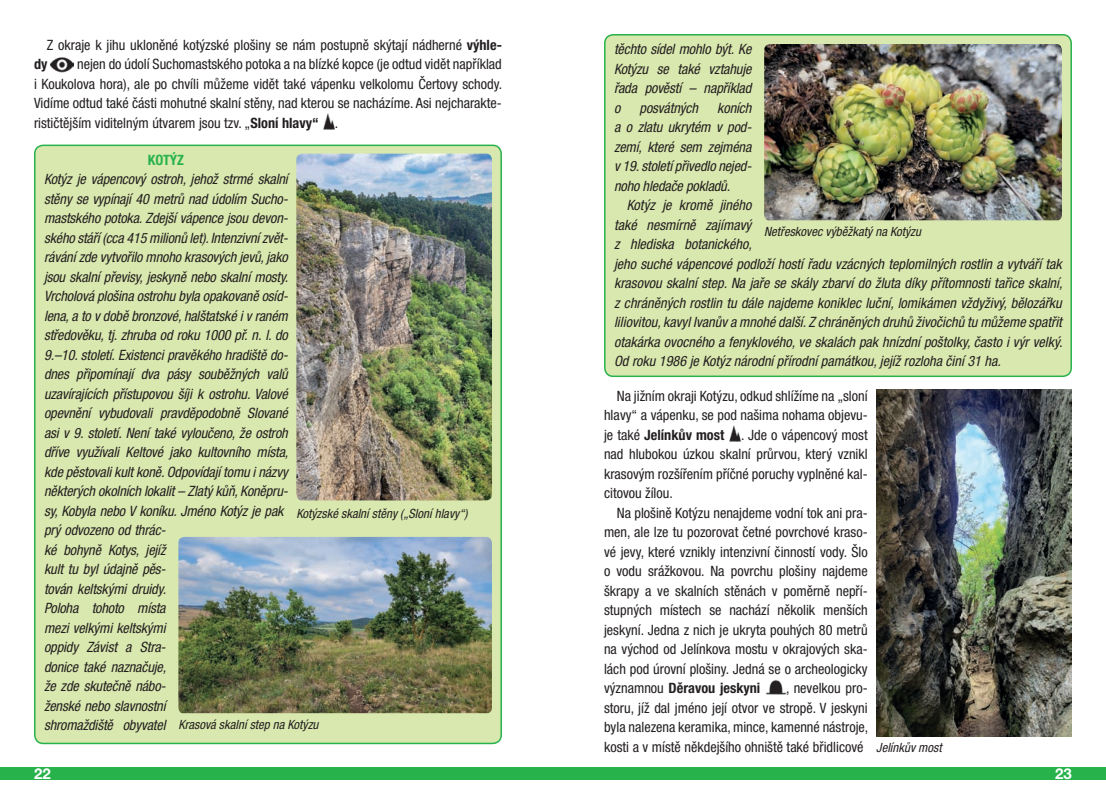
<style>
.page{position:relative;width:1106px;height:808px;background:#fff}
.page>*{position:absolute;margin:0;border:0;box-sizing:border-box;transform-origin:0 0}
.t1{font:700 15px "Helvetica Neue LT Pro";color:#fff}
.t2{font:italic condensed 14.25px/19.5px "Helvetica Neue LT Pro";letter-spacing:-.01em;color:#231f20}
.t3{font:condensed 14.25px/19.5px "Helvetica Neue LT Pro";color:#231f20;text-align:justify}
.t4{font:700 condensed 14.25px "Helvetica Neue LT Pro";color:#28b24b}
.t5{font:italic condensed 12.75px "Helvetica Neue LT Pro";color:#231f20}
.s1{font-weight:700}
</style>
<div class="page">
<div style="left:553px;top:767px;width:553px;height:13px;background:#28b24b"></div>
<div style="left:0;top:767px;width:553px;height:13px;background:#28b24b"></div>
<img style="left:729px;top:426px;width:12px;height:15px">
<img style="left:766px;top:680px;width:20px;height:15px">
<img style="left:50px;top:57px;width:24px;height:15px">
<img style="left:323px;top:114px;width:12px;height:15px">
<div style="left:35px;top:145px;width:466px;height:598px;background:#d9e8ae;border-radius:9px"></div>
<div style="left:34px;top:145px;width:468px;height:599px;border:2px solid #28b24b;border-radius:9px"></div>
<img style="left:296px;top:154px;width:196px;height:346px">
<img style="left:178px;top:537px;width:314px;height:176px">
<div style="left:605px;top:35px;width:466px;height:341px;background:#d9e8ae;border-radius:9px"></div>
<div style="left:604px;top:34px;width:467px;height:343px;border:2px solid #28b24b;border-radius:9px"></div>
<img style="left:764px;top:44px;width:297px;height:176px">
<img style="left:876px;top:390px;width:195px;height:346px">
<p class="t3" style="left:34px;top:35px;width:469px;text-indent:13px">Z okraje k jihu ukloněné kotýzské plošiny se nám postupně skýtají nádherné <span class="s1">výhle&shy;dy</span></p>
<p class="t3" style="left:34px;top:54px;width:470px;text-indent:43px">nejen do údolí Suchomastského potoka a na blízké kopce (je odtud vidět například i Koukolova hora), ale po chvíli můžeme vidět také vápenku velkolomu Čertovy schody.<br>Vidíme odtud také části mohutné skalní stěny, nad kterou se nacházíme. Asi nejcharakte&shy;rističtějším viditelným útvarem jsou tzv. „<span class="s1">Sloní hlavy“</span> .</p>
<p class="t4" style="left:148px;top:151px;width:38px">KOTÝZ</p>
<p class="t2" style="left:44px;top:170px;width:246px">Kotýz je vápencový ostroh, jehož strmé skalní stěny se vypínají 40 metrů nad údolím Sucho&shy;mastského potoka. Zdejší vápence jsou devon&shy;ského stáří (cca 415 milionů let). Intenzivní zvět&shy;rávání zde vytvořilo mnoho krasových jevů, jako jsou skalní převisy, jeskyně nebo skalní mosty.<br>Vrcholová plošina ostrohu byla opakovaně osíd&shy;lena, a to v době bronzové, halštatské i v raném středověku, tj. zhruba od roku 1000 př. n. l. do 9.–10. století. Existenci pravěkého hradiště do&shy;dnes připomínají dva pásy souběžných valů uzavírajících přístupovou šíji k ostrohu. Valové opevnění vybudovali pravděpodobně Slované asi v 9. století. Není také vyloučeno, že ostroh dříve využívali Keltové jako kultovního místa, kde pěstovali kult koně. Odpovídají tomu i názvy některých okolních lokalit – Zlatý kůň, Koněpru&shy;sy, Kobyla nebo V koníku. Jméno Kotýz je pak prý odvozeno od thrác-<br>ké bohyně Kotys, jejíž<br>kult tu byl údajně pěs-<br>tován keltskými druidy.<br>Poloha tohoto místa<br>mezi velkými keltskými<br>oppidy Závist a Stra-<br>donice také naznačuje,<br>že zde skutečně nábo-<br>ženské nebo slavnostní<br>shromaždiště obyvatel</p>
<p class="t5" style="left:296px;top:506px;width:173px">Kotýzské skalní stěny („Sloní hlavy“)</p>
<p class="t5" style="left:178px;top:717px;width:142px">Krasová skalní step na Kotýzu</p>
<p class="t2" style="left:614px;top:40px;width:139px;text-align:justify">těchto sídel mohlo být. Ke Kotýzu se také vztahuje řada pověstí – například o</p>
<p class="t2" style="left:614px;top:98px;width:139px;text-align:justify;text-indent:103px">koních a o zlatu ukrytém v pod&shy;zemí, které sem zejména v 19. století přivedlo nejed&shy;noho hledače pokladů.</p>
<p class="t2" style="left:614px;top:196px;width:450px;text-indent:13px">Kotýz je kromě jiného<br>také nesmírně zajímavý<br>z hlediska botanického,<br>jeho suché vápencové podloží hostí řadu vzácných teplomilných rostlin a vytváří tak krasovou skalní step. Na jaře se skály zbarví do žluta díky přítomnosti tařice skalní, z chráněných rostlin tu dále najdeme koniklec luční, lomikámen vždyživý, bělozářku liliovitou, kavyl Ivanův a mnohé další. Z chráněných druhů živočichů tu můžeme spatřit otakárka ovocného a fenyklového, ve skalách pak hnízdní poštolky, často i výr velký.<br>Od roku 1986 je Kotýz národní přírodní památkou, jejíž rozloha činí 31 ha.</p>
<p class="t2" style="left:639px;top:98px;width:60px">posvátných</p>
<p class="t5" style="left:764px;top:224px;width:158px">Netřeskovec výběžkatý na Kotýzu</p>
<p class="t3" style="left:604px;top:386px;width:265px;text-indent:13px">Na jižním okraji Kotýzu, odkud shlížíme na „sloní hlavy“ a vápenku, se pod našima nohama objevu&shy;je také <span class="s1">Jelínkův most</span> . Jde o vápencový most nad hlubokou úzkou skalní průrvou, který vznikl krasovým rozšířením příčné poruchy vyplněné kal&shy;citovou žílou.</p>
<p class="t3" style="left:604px;top:503px;width:265px;text-indent:13px">Na plošině Kotýzu nenajdeme vodní tok ani pra&shy;men, ale lze tu pozorovat četné povrchové kraso&shy;vé jevy, které vznikly intenzivní činností vody. Šlo o vodu srážkovou. Na povrchu plošiny najdeme škrapy a ve skalních stěnách v poměrně nepří&shy;stupných místech se nachází několik menších jeskyní. Jedna z nich je ukryta pouhých 80 metrů na východ od Jelínkova mostu v okrajových ska&shy;lách pod úrovní plošiny. Jedná se o archeologicky významnou <span class="s1">Děravou jeskyni</span></p>
<p class="t3" style="left:604px;top:678px;width:266px;text-indent:182px">, nevelkou pro&shy;storu, jíž dal jméno její otvor ve stropě. V jeskyni byla nalezena keramika, mince, kamenné nástroje, kosti a v místě někdejšího ohniště také břidlicové</p>
<p class="t5" style="left:876px;top:740px;width:67px">Jelínkův most</p>
<p class="t1" style="left:34px;top:765px;width:18px">22</p>
<p class="t1" style="left:1055px;top:765px;width:18px">23</p>
</div>
